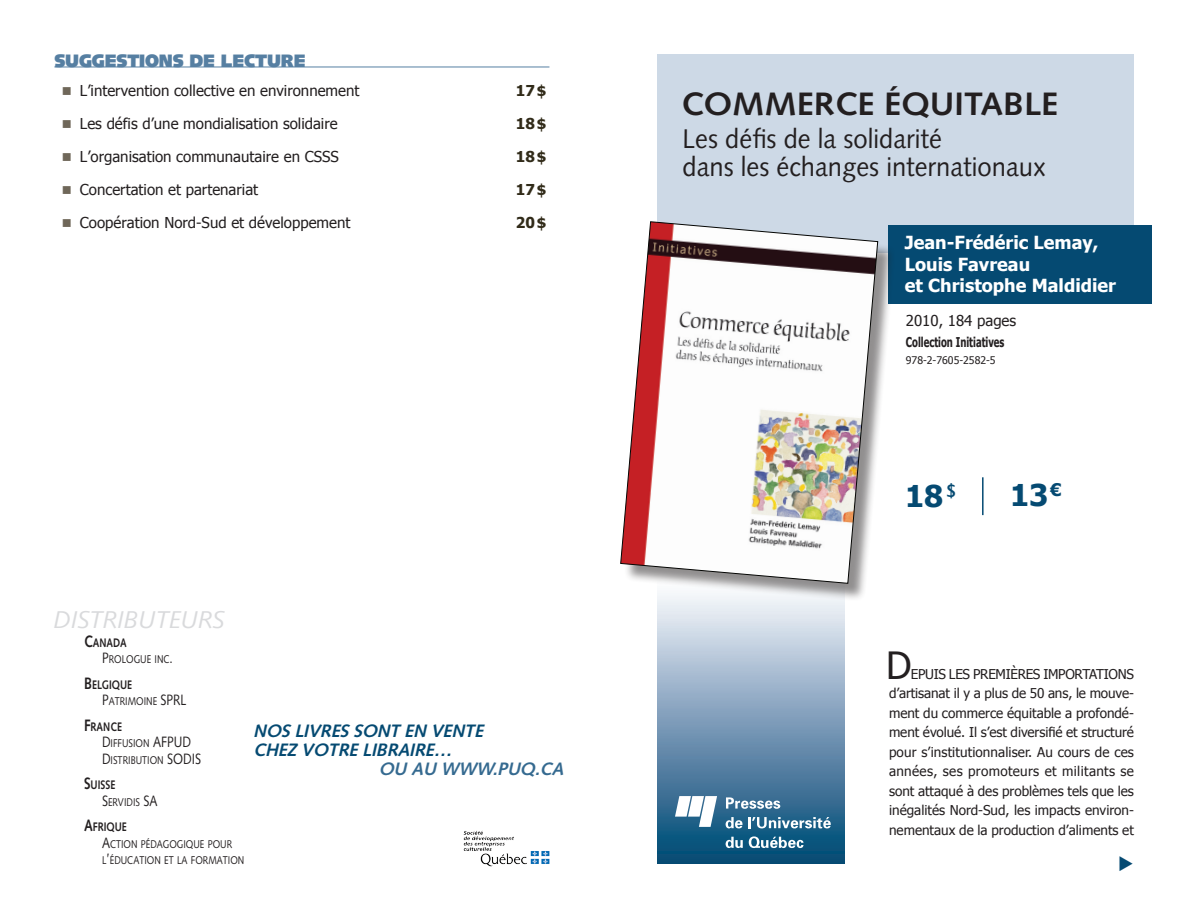
<style>
.page{position:relative;width:1188px;height:918px;background:#fff}
.page>*{position:absolute;margin:0;border:0;box-sizing:border-box;transform-origin:0 0}
._08-Texte_début__ret{font:37.5px "Tahoma";color:#231f20}
._01-Titre{font:700 32.4px "Syntax LT";color:#231f20;scale:1.06 1}
._07-Prix_du_livres{font:700 30px "Tahoma";color:#054a72}
._02-Sous-titre{font:27px/28.5px "Syntax LT";color:#231f20;scale:.95 1}
._10-Titre__Auteurs{font:italic 24.3px "Syntax LT";letter-spacing:-.01em;color:#d9dadc}
._03-Auteurs{font:700 18px/21.6px "Tahoma";color:#fff}
._10-Titre__Auteurs-2{font:italic 700 18px/19.5px "Syntax LT";color:#054a72}
._10-Titre__Auteurs-3{font:900 18px "Syntax LT";letter-spacing:-.01em;color:#567fa2}
._10-Titre__Auteurs-4{font:italic 700 18px "Syntax LT";color:#356a90}
._17-Suggestions__alt{font:15px "Tahoma";color:#231f20}
._17-Suggestions__alt-2{font:700 15px "Tahoma";color:#312b19}
._04-Année-Pages{font:15px "Tahoma";color:#231f20}
._08-Texte_début__ret-2{font:13.5px/19.5px "Tahoma";color:#231f20;text-align:justify}
._05-Collection{font:700 13.5px "Tahoma";color:#231f20;scale:.7 1}
._18-Par_la_poste{font:700 12.3px "Syntax LT";color:#231f20;scale:.8 1}
._19-Adresse_Par_la_p{font:11.25px/16.5px "Syntax LT";color:#231f20;scale:.8 1}
._06-ISBN{font:10.5px "Tahoma";color:#231f20}
.s1{color:#6f6759}
.s2{font-size:16.5px}
.s3{font-size:15px}
</style>
<div class="page">
<div style="left:657px;top:577px;width:187px;height:287px;background:linear-gradient(to bottom,#fffcff,#004472)"></div>
<div style="left:657px;top:54px;width:477px;height:199px;background:#cdd9e6"></div>
<svg style="left:675px;top:796px;width:42px;height:31px"></svg>
<svg style="left:726px;top:837px;width:17px;height:11px"></svg>
<svg style="left:749px;top:836px;width:54px;height:12px"></svg>
<svg style="left:726px;top:817px;width:105px;height:11px"></svg>
<svg style="left:726px;top:797px;width:54px;height:12px"></svg>
<img style="left:463px;top:831px;width:87px;height:35px">
<div style="left:888px;top:225px;width:264px;height:79px;background:#054a72"></div>
<div style="left:623px;top:224px;width:272px;height:377px;background:#231f20;opacity:.5"></div>
<svg style="left:620px;top:221px;width:258px;height:363px"></svg>
<hr style="left:54px;top:67px;width:495px;height:1px;background:#567fa2">
<hr style="left:982px;top:477px;width:2px;height:38px;background:#054a72">
<p class="_10-Titre__Auteurs-3" style="left:54px;top:50px;width:253px">SUGGESTIONS DE LECTURE</p>
<p class="_17-Suggestions__alt" style="left:62px;top:81px;width:299px"><span class="s1">■</span> L’intervention collective en environnement</p>
<p class="_17-Suggestions__alt-2" style="left:516px;top:80px;width:32px">17 $</p>
<p class="_17-Suggestions__alt" style="left:62px;top:114px;width:277px"><span class="s1">■</span> Les défis d’une mondialisation solidaire</p>
<p class="_17-Suggestions__alt-2" style="left:516px;top:113px;width:32px">18 $</p>
<p class="_17-Suggestions__alt" style="left:62px;top:147px;width:278px"><span class="s1">■</span> L’organisation communautaire en CSSS</p>
<p class="_17-Suggestions__alt-2" style="left:516px;top:146px;width:32px">18 $</p>
<p class="_17-Suggestions__alt" style="left:62px;top:180px;width:198px"><span class="s1">■</span> Concertation et partenariat</p>
<p class="_17-Suggestions__alt-2" style="left:516px;top:179px;width:32px">17 $</p>
<p class="_17-Suggestions__alt" style="left:62px;top:213px;width:290px"><span class="s1">■</span> Coopération Nord-Sud et développement</p>
<p class="_17-Suggestions__alt-2" style="left:516px;top:212px;width:32px">20 $</p>
<p class="_10-Titre__Auteurs" style="left:54px;top:605px;width:172px">DISTRIBUTEURS</p>
<p class="_18-Par_la_poste" style="left:84px;top:635px;width:55px"><span class="s2">C</span>ANADA</p>
<p class="_19-Adresse_Par_la_p" style="left:102px;top:651px;width:90px"><span class="s3">P</span>ROLOGUE INC<span class="s3">.</span></p>
<p class="_18-Par_la_poste" style="left:84px;top:677px;width:62px"><span class="s2">B</span>ELGIQUE</p>
<p class="_19-Adresse_Par_la_p" style="left:102px;top:693px;width:98px"><span class="s3">P</span>ATRIMOINE <span class="s3">SPRL</span></p>
<p class="_18-Par_la_poste" style="left:84px;top:719px;width:49px"><span class="s2">F</span>RANCE</p>
<p class="_19-Adresse_Par_la_p" style="left:102px;top:735px;width:125px"><span class="s3">D</span>IFFUSION <span class="s3">AFPU D<br>D</span>ISTRIBUTION <span class="s3">SODIS</span></p>
<p class="_18-Par_la_poste" style="left:84px;top:778px;width:41px"><span class="s2">S</span>UISSE</p>
<p class="_19-Adresse_Par_la_p" style="left:102px;top:793px;width:70px"><span class="s3">S</span>ERVIDIS <span class="s3">SA</span></p>
<p class="_18-Par_la_poste" style="left:84px;top:820px;width:55px"><span class="s2">A</span>FRIQUE</p>
<p class="_19-Adresse_Par_la_p" style="left:102px;top:835px;width:179px"><span class="s3">A</span>CTION PÉDAGOGIQUE POUR<br>L<span class="s3">’</span>ÉDUCATION ET LA FORMATION</p>
<p class="_10-Titre__Auteurs-2" style="left:253px;top:721px;width:236px">NOS LIVRES SONT EN VENTE<br>CHEZ VOTRE LIBRAIRE…</p>
<p class="_10-Titre__Auteurs-4" style="left:379px;top:759px;width:191px">OU AU WWW.PUQ.CA</p>
<p class="_01-Titre" style="left:681px;top:85px;width:358px">COMMERCE ÉQUITABLE</p>
<p class="_02-Sous-titre" style="left:682px;top:124px;width:384px">Les défis de la solidarité<br>dans les échanges internationaux</p>
<p class="_03-Auteurs" style="left:905px;top:231px;width:213px">Jean-Frédéric Lemay,<br>Louis Favreau<br>et Christophe Maldidier</p>
<p class="_04-Année-Pages" style="left:906px;top:311px;width:112px">2010, 184 pages</p>
<p class="_05-Collection" style="left:906px;top:333px;width:142px">Collection Initiatives</p>
<p class="_06-ISBN" style="left:906px;top:354px;width:91px">978-2-7605-2582-5</p>
<p class="_07-Prix_du_livres" style="left:905px;top:475px;width:53px">18 <sup>$</sup></p>
<p class="_07-Prix_du_livres" style="left:1010px;top:474px;width:53px">13<sup>€</sup></p>
<p class="_08-Texte_début__ret" style="left:886px;top:640px;width:27px">D</p>
<p class="_08-Texte_début__ret-2" style="left:889px;top:664px;width:246px;text-indent:22px">EPUIS LES PREMIÈRES IMPORTATIONS d’artisanat il y a plus de 50 ans, le mouve&shy;ment du commerce équitable a profondé&shy;ment évolué. Il s’est diversifié et structuré pour s’institutionnaliser. Au cours de ces années, ses promoteurs et militants se sont attaqué à des problèmes tels que les inégalités Nord-Sud, les impacts environ&shy;nementaux de la production d’aliments et</p>
</div>
